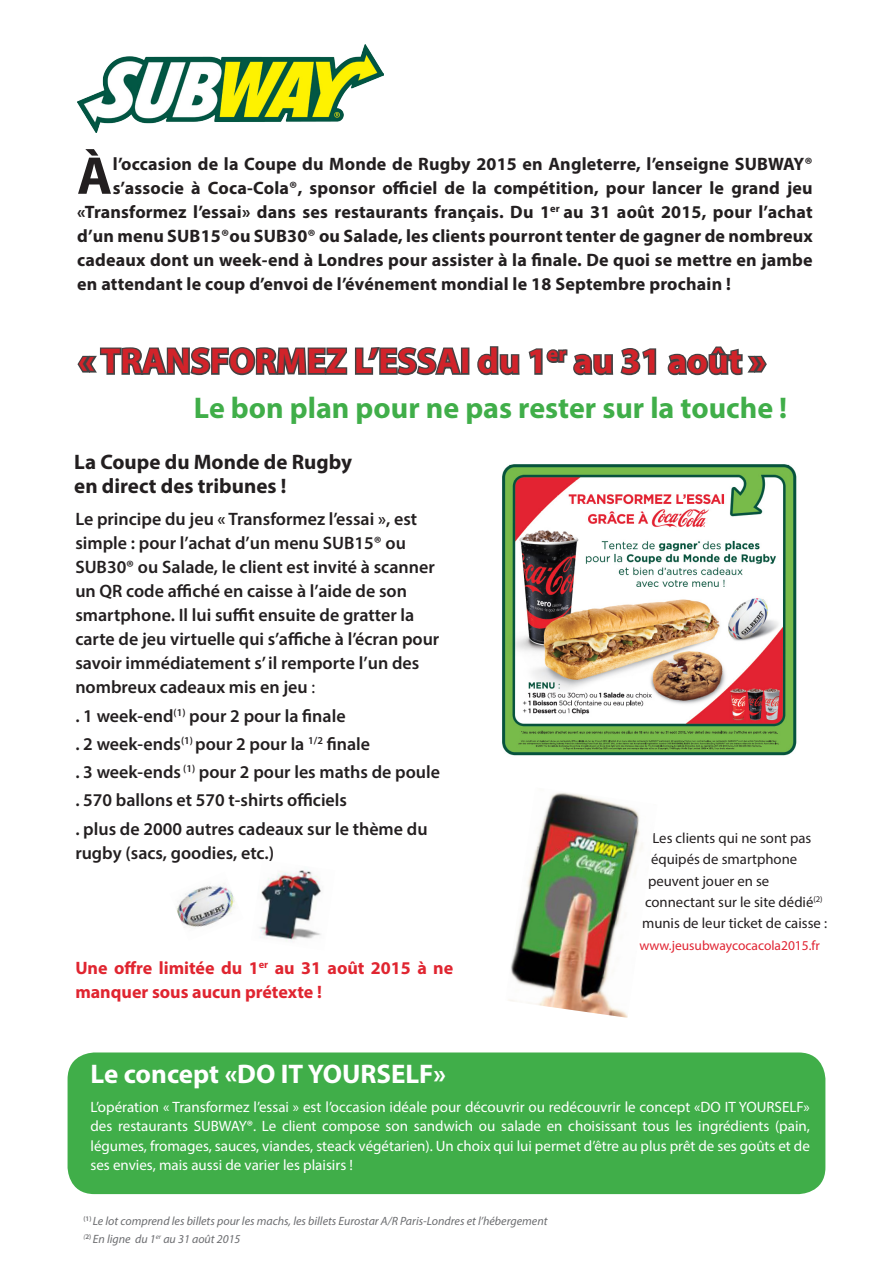
<style>
.page{position:relative;width:893px;height:1263px;background:#fff}
.page>*{position:absolute;margin:0;border:0;box-sizing:border-box;transform-origin:0 0}
.t1{font:700 53.55px "Myriad Pro";color:#231f20}
.t2{font:700 36px "Myriad Pro";color:#d1232a}
.t3{font:700 30px "Myriad Pro";color:#40ae49}
.t4{font:700 27px "Myriad Pro";color:#fff}
.t5{font:700 21px "Myriad Pro";color:#231f20}
.t6{font:600 18px/24px "Myriad Pro";color:#231f20}
.t7{font:700 18px "Myriad Pro";letter-spacing:.01em;color:#231f20}
.t8{font:700 18px/24px "Myriad Pro";color:#e02530}
.t9{font:15px/19.5px "Myriad Pro";color:#fff;text-align:justify}
.t10{font:14.7px "Myriad Pro";color:#231f20}
.t11{font:13.5px "Myriad Pro";color:#e02432}
.t12{font:italic 12px "Myriad Pro";color:#6c6d70}
.s1{font-weight:400}
</style>
<div class="page">
<img style="left:77px;top:45px;width:306px;height:87px">
<svg style="left:77px;top:347px;width:384px;height:29px"></svg>
<div style="left:461px;top:347px;width:8px;height:28px;border:3px solid #414243"></div>
<svg style="left:477px;top:346px;width:43px;height:30px"></svg>
<svg style="left:528px;top:348px;width:129px;height:28px"></svg>
<svg style="left:667px;top:346px;width:100px;height:30px"></svg>
<div style="left:68px;top:1052px;width:757px;height:142px;background:#40ae49;border-radius:27px"></div>
<img style="left:176px;top:883px;width:59px;height:45px">
<img style="left:259px;top:870px;width:62px;height:71px">
<img style="left:508px;top:792px;width:135px;height:226px">
<img style="left:502px;top:464px;width:295px;height:292px">
<p class="t1" style="left:77px;top:141px;width:37px">À</p>
<p class="t7" style="left:113px;top:152px;width:701px">l’occasion de la Coupe du Monde de Rugby 2015 en Angleterre, l’enseigne SUBWAY®</p>
<p class="t7" style="left:113px;top:176px;width:701px">s’associe à Coca-Cola®, sponsor officiel de la compétition, pour lancer le grand jeu</p>
<p class="t7" style="left:77px;top:200px;width:737px">«Transformez l’essai» dans ses restaurants français. Du 1<sup>er</sup> au 31 août 2015, pour l’achat</p>
<p class="t7" style="left:77px;top:224px;width:737px">d’un menu SUB15®ou SUB30® ou Salade, les clients pourront tenter de gagner de nombreux</p>
<p class="t7" style="left:77px;top:248px;width:737px">cadeaux dont un week-end à Londres pour assister à la finale. De quoi se mettre en jambe</p>
<p class="t7" style="left:77px;top:272px;width:655px">en attendant le coup d’envoi de l’événement mondial le 18 Septembre prochain !</p>
<p class="t2" style="left:78px;top:338px;width:689px">« TRANSFORMEZ L’ESSAI du 1<sup>er</sup> au 31 août »</p>
<p class="t3" style="left:194px;top:389px;width:595px">Le bon plan pour ne pas rester sur la touche !</p>
<p class="t5" style="left:74px;top:448px;width:279px">La Coupe du Monde de Rugby</p>
<p class="t5" style="left:74px;top:472px;width:214px">en direct des tribunes !</p>
<p class="t6" style="left:75px;top:507px;width:366px">Le principe du jeu « Transformez l’essai », est simple : pour l’achat d’un menu SUB15® ou SUB30® ou Salade, le client est invité à scanner un QR code affiché en caisse à l’aide de son smartphone. Il lui suffit ensuite de gratter la carte de jeu virtuelle qui s’affiche à l’écran pour savoir immédiatement s’ il remporte l’un des nombreux cadeaux mis en jeu <span class="s1">:</span></p>
<p class="t6" style="left:75px;top:703px;width:272px">. 1 week-end<sup>(1)</sup> pour 2 pour la finale</p>
<p class="t6" style="left:75px;top:731px;width:296px">. 2 week-ends<sup>(1)</sup> pour 2 pour la <sup>1/2</sup> finale</p>
<p class="t6" style="left:75px;top:760px;width:366px">. 3 week-ends <sup>(1)</sup> pour 2 pour les maths de poule</p>
<p class="t6" style="left:75px;top:788px;width:273px">. 570 ballons et 570 t-shirts officiels</p>
<p class="t6" style="left:75px;top:816px;width:354px">. plus de 2000 autres cadeaux sur le thème du rugby (sacs, goodies, etc.)</p>
<p class="t10" style="left:652px;top:829px;width:160px">Les clients qui ne sont pas</p>
<p class="t10" style="left:651px;top:850px;width:148px">équipés de smartphone</p>
<p class="t10" style="left:648px;top:872px;width:123px">peuvent jouer en se</p>
<p class="t10" style="left:645px;top:893px;width:179px">connectant sur le site dédié<sup>(2)</sup></p>
<p class="t10" style="left:642px;top:914px;width:187px">munis de leur ticket de caisse :</p>
<p class="t11" style="left:639px;top:937px;width:182px">www.jeusubwaycocacola2015.fr</p>
<p class="t8" style="left:75px;top:956px;width:379px">Une offre limitée du 1<sup>er</sup> au 31 août 2015 à ne manquer sous aucun prétexte !</p>
<p class="t4" style="left:90px;top:1056px;width:357px">Le concept «DO IT YOURSELF»</p>
<p class="t9" style="left:90px;top:1097px;width:721px">L’opération « Transformez l’essai » est l’occasion idéale pour découvrir ou redécouvrir le concept «DO IT YOURSELF» des restaurants SUBWAY®. Le client compose son sandwich ou salade en choisissant tous les ingrédients (pain, légumes, fromages, sauces, viandes, steack végétarien). Un choix qui lui permet d’être au plus prêt de ses goûts et de ses envies, mais aussi de varier les plaisirs !</p>
<p class="t12" style="left:84px;top:1214px;width:465px"><sup>(1)</sup> Le lot comprend les billets pour les machs, les billets Eurostar A/R Paris-Londres et l’hébergement</p>
<p class="t12" style="left:84px;top:1232px;width:158px"><sup>(</sup><sup>2)</sup> En ligne du 1<sup>er</sup> au 31 août 2015</p>
</div>
